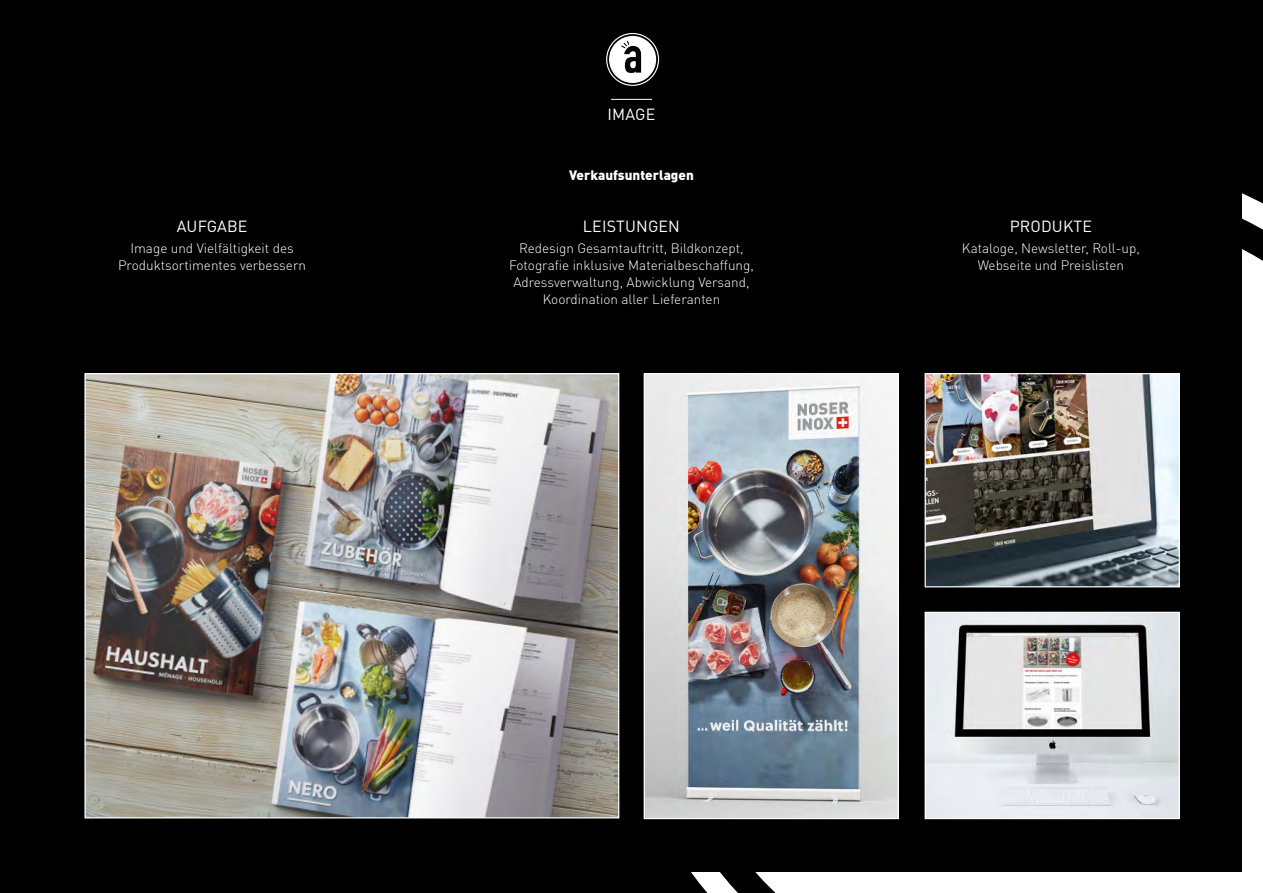
<style>
.page{position:relative;width:1263px;height:893px;background:#000}
.page>*{position:absolute;margin:0;border:0;box-sizing:border-box;transform-origin:0 0}
.t1{font:15.9px "DIN Pro";letter-spacing:.01em;color:#fff}
.t2{font:300 13.5px/17.2px "DIN Pro";color:#fff;text-align:center}
.t3{font:900 13.5px "DIN Pro";color:#fff}
</style>
<div class="page">
<div style="left:691px;top:193px;width:572px;height:700px;background:#fff"></div>
<div style="left:0;top:115px;width:1242px;height:757px;background:#000"></div>
<div style="left:606px;top:33px;width:53px;height:53px;border:1px solid #fff;border-radius:50%"></div>
<svg style="left:609px;top:36px;width:47px;height:47px"></svg>
<hr style="left:611px;top:99px;width:41px;height:1px;background:#fff">
<img style="left:86px;top:375px;width:531px;height:441px">
<img style="left:926px;top:614px;width:252px;height:203px">
<div style="left:924px;top:612px;width:256px;height:207px;border:1px solid #fff"></div>
<img style="left:646px;top:375px;width:251px;height:442px">
<div style="left:644px;top:373px;width:255px;height:446px;border:1px solid #fff"></div>
<img style="left:926px;top:375px;width:252px;height:210px">
<div style="left:924px;top:373px;width:256px;height:214px;border:1px solid #fff"></div>
<p class="t1" style="left:177px;top:214px;width:72px">AUFGABE</p>
<p class="t2" style="left:118px;top:238px;width:189px">Image und Vielfältigkeit des<br>Produktsortimentes verbessern</p>
<p class="t1" style="left:608px;top:101px;width:49px">IMAGE</p>
<p class="t3" style="left:569px;top:164px;width:126px">Verkaufsunterlagen</p>
<p class="t1" style="left:583px;top:214px;width:99px">LEISTUNGEN</p>
<p class="t2" style="left:509px;top:238px;width:246px">Redesign Gesamtauftritt, Bildkonzept, Fotografie inklusive Materialbeschaffung, Adressverwaltung, Abwicklung Versand, Koordination aller Lieferanten</p>
<p class="t1" style="left:1010px;top:214px;width:84px">PRODUKTE</p>
<p class="t2" style="left:962px;top:238px;width:179px">Kataloge, Newsletter, Roll-up,<br>Webseite und Preislisten</p>
</div>
